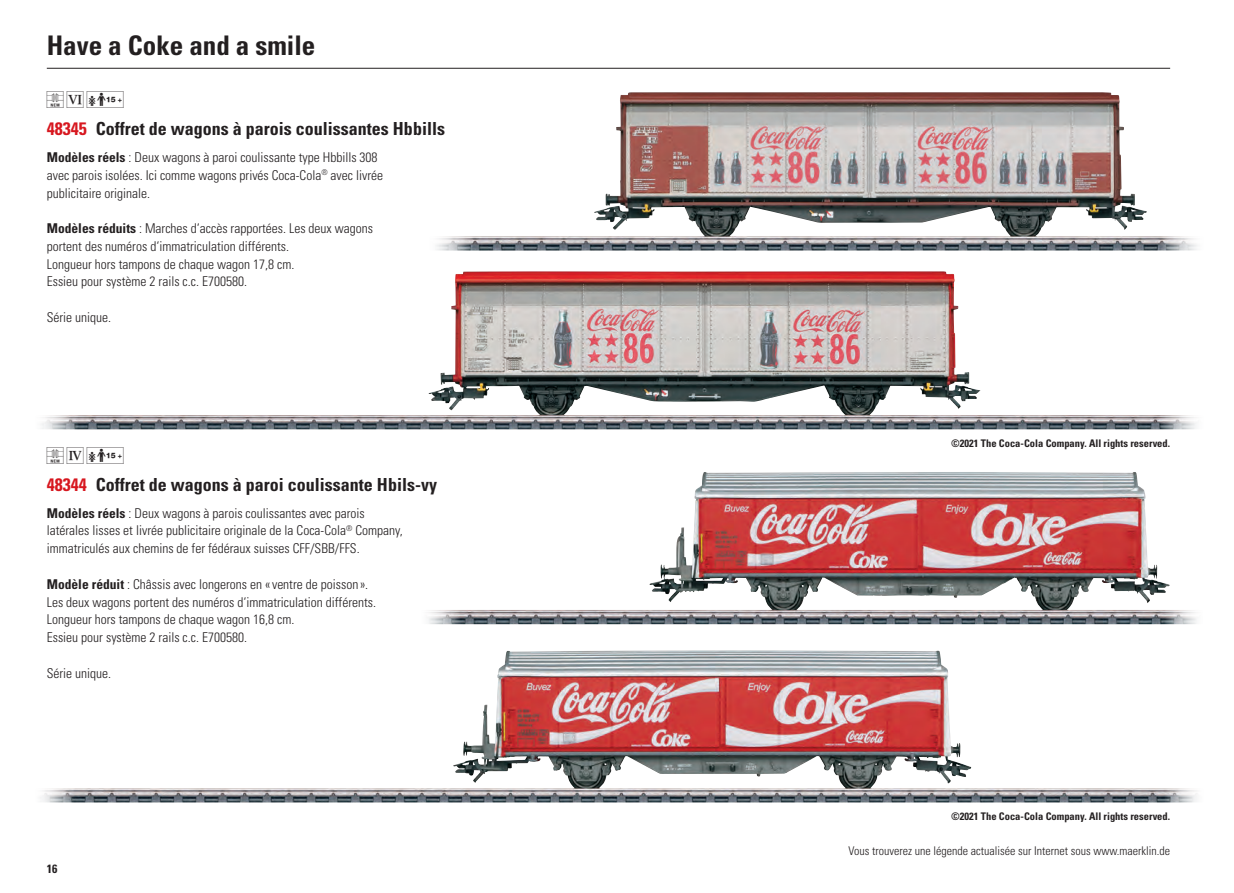
<style>
.page{position:relative;width:1234px;height:893px;background:#fff}
.page>*{position:absolute;margin:0;border:0;box-sizing:border-box;transform-origin:0 0}
.t1{font:700 condensed 27px "Univers LT Std";color:#231f20}
.t2{font:21px "Maerklin Piktos";color:#231f20}
.t3{font:700 condensed 18px "Univers LT Std";color:#231f20}
.t4{font:700 condensed 18px "Univers LT Std";color:#d7171f}
.t5{font:300 condensed 13.5px/17.9px "Univers LT Std";color:#231f20}
.t6{font:300 condensed 12px "Univers LT Std";color:#231f20}
.t7{font:700 condensed 12px "Univers LT Std";color:#231f20}
.t8{font:700 condensed 10.5px "Univers LT Std";color:#231f20}
.s1{font-weight:700}
</style>
<div class="page">
<hr style="left:47px;top:68px;width:1122px;height:1px;background:#231f20">
<img style="left:436px;top:92px;width:761px;height:159px">
<img style="left:41px;top:271px;width:1155px;height:158px">
<img style="left:428px;top:472px;width:769px;height:152px">
<img style="left:40px;top:651px;width:1157px;height:151px">
<h1 class="t1" style="left:47px;top:29px;width:270px">Have a Coke and a smile</h1>
<h2 class="t2" style="left:47px;top:88px;width:81px">U8Y</h2>
<h3 class="t4" style="left:47px;top:118px;width:41px">48345</h3>
<h3 class="t3" style="left:96px;top:118px;width:350px">Coffret de wagons à parois coulissantes Hbbills</h3>
<p class="t5" style="left:47px;top:148px;width:338px"><span class="s1">Modèles réels</span> : Deux wagons à paroi coulissante type Hbbills 308 avec parois isolées. Ici comme wagons privés Coca-Cola<sup>®</sup> avec livrée publicitaire originale.</p>
<p class="t5" style="left:47px;top:219px;width:328px"><span class="s1">Modèles réduits</span> : Marches d‘accès rapportées. Les deux wagons portent des numéros d‘immatriculation différents.<br>Longueur hors tampons de chaque wagon 17,8 cm.<br>Essieu pour système 2 rails c.c. E700580.</p>
<p class="t5" style="left:47px;top:308px;width:66px">Série unique.</p>
<h2 class="t2" style="left:47px;top:444px;width:81px">U4Y</h2>
<h3 class="t4" style="left:47px;top:473px;width:41px">48344</h3>
<h3 class="t3" style="left:96px;top:473px;width:342px">Coffret de wagons à paroi coulissante Hbils-vy</h3>
<p class="t5" style="left:47px;top:504px;width:357px"><span class="s1">Modèles réels</span> : Deux wagons à parois coulissantes avec parois latérales lisses et livrée publicitaire originale de la Coca-Cola<sup>®</sup> Company, immatriculés aux chemins de fer fédéraux suisses CFF/SBB/FFS.</p>
<p class="t5" style="left:47px;top:575px;width:331px"><span class="s1">Modèle réduit</span> : Châssis avec longerons en «ventre de poisson ».<br>Les deux wagons portent des numéros d‘immatriculation différents.<br>Longueur hors tampons de chaque wagon 16,8 cm.<br>Essieu pour système 2 rails c.c. E700580.</p>
<p class="t5" style="left:47px;top:664px;width:66px">Série unique.</p>
<p class="t7" style="left:47px;top:862px;width:12px">16</p>
<p class="t8" style="left:950px;top:436px;width:220px">©2021 The Coca-Cola Company. All rights reserved.</p>
<p class="t8" style="left:950px;top:810px;width:220px">©2021 The Coca-Cola Company. All rights reserved.</p>
<p class="t6" style="left:848px;top:843px;width:323px">Vous trouverez une légende actualisée sur Internet sous www.maerklin.de</p>
</div>
